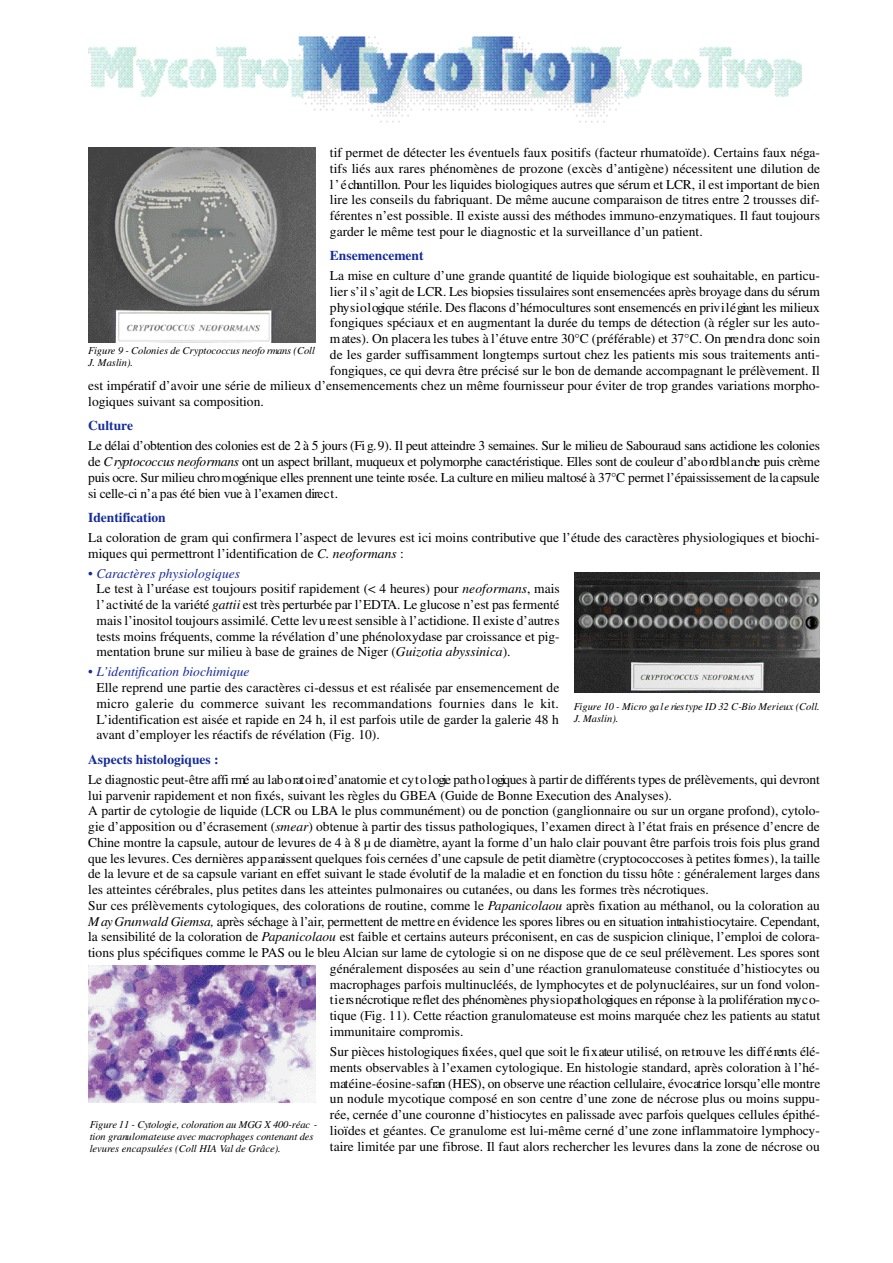
<style>
.page{position:relative;width:893px;height:1263px;background:#fff}
.page>*{position:absolute;margin:0;border:0;box-sizing:border-box;transform-origin:0 0}
.t1{font:13.5px/15.8px "Times";color:#000;text-align:justify}
.t2{font:13.5px "Times";letter-spacing:-.02em;color:#000}
.t3{font:700 13.5px "Times";color:#152b99}
.t4{font:italic 13.5px "Times";color:#152b99}
.t5{font:italic 10.5px/12.3px "Times";color:#000}
.s1{font-style:italic}
.s2{font-style:italic;color:#152b99}
</style>
<div class="page">
<img style="left:88px;top:36px;width:713px;height:87px">
<img style="left:88px;top:148px;width:227px;height:195px">
<img style="left:574px;top:573px;width:245px;height:120px">
<img style="left:88px;top:966px;width:227px;height:136px">
<p class="t1" style="left:330px;top:146px;width:491px">tif permet de détecter les éventuels faux positifs (facteur rhumatoïde). Certains faux néga&shy;tifs liés aux rares phénomènes de prozone (excès d’antigène) nécessitent une dilution de l ’ é chantillon. Pour les liquides biologiques autres que sérum et LCR, il est important de bien lire les conseils du fabriquant. De même aucune comparaison de titres entre 2 trousses dif&shy;férentes n’est possible. Il existe aussi des méthodes immuno-enzymatiques. Il faut toujours garder le même test pour le diagnostic et la surveillance d’un patient.</p>
<p class="t3" style="left:330px;top:251px;width:95px">Ensemencement</p>
<p class="t1" style="left:330px;top:269px;width:491px">La mise en culture d’une grande quantité de liquide biologique est souhaitable, en particu-</p>
<p class="t1" style="left:330px;top:285px;width:491px">lier s’il s’agit de LCR. Les biopsies tissulaires sont ensemencées après broyage dans du séru m</p>
<p class="t1" style="left:330px;top:301px;width:491px">p hy s io logique stérile. Des flacons d’hémocultures sont ensemencés en priv i l é giant les milieux</p>
<p class="t1" style="left:330px;top:316px;width:491px">fongiques spéciaux et en augmentant la durée du temps de détection (à régler sur les auto-</p>
<p class="t1" style="left:330px;top:332px;width:491px">m ates). On placera les tubes à l’étuve entre 30°C (préférable) et 37°C. On pre n d ra donc soin</p>
<p class="t1" style="left:330px;top:348px;width:491px">de les garder suffisamment longtemps surtout chez les patients mis sous traitements anti-</p>
<p class="t1" style="left:330px;top:364px;width:491px">fongiques, ce qui devra être précisé sur le bon de demande accompagnant le prélèvement. Il</p>
<p class="t1" style="left:88px;top:379px;width:733px">est impératif d’avoir une série de milieux d’ensemencements chez un même fournisseur pour éviter de trop grandes variations morpho-</p>
<p class="t1" style="left:88px;top:395px;width:177px">logiques suivant sa composition.</p>
<p class="t3" style="left:88px;top:421px;width:46px">Culture</p>
<p class="t1" style="left:88px;top:439px;width:733px">Le délai d’obtention des colonies est de 2 à 5 jours (Fi g. 9). Il peut atte in d re 3 semaines. Sur le milieu de Sab o u raud sans actidione les colonies de <span class="s1">C ryptococcus neofo rm a n s</span> ont un aspect brilla n t, muqueux et poly m o rphe cara c té ris tiq u e. Elles sont de couleur d’ab o rdbl a n che puis crème puis ocre. Sur milieu ch ro m ogénique elles prennent une teinte ro s é e. La culture en milieu maltosé à 37°C permet l’épaississement de la cap s u le si celle-ci n’a pas été bien vue à l’examen dire c t.</p>
<p class="t3" style="left:88px;top:513px;width:79px">Identification</p>
<p class="t1" style="left:88px;top:531px;width:733px">La coloration de gram qui confirmera l’aspect de levures est ici moins contributive que l’étude des caractères physiologiques et biochi&shy;miques qui permettront l’identification de <span class="s1">C. neoformans</span> :</p>
<p class="t1" style="left:96px;top:567px;width:465px;text-align:left;text-indent:-8px"><span class="s2">• Caractères physiologiques<br></span>Le test à l’uréase est toujours positif rapidement (&lt; 4 heures) pour <span class="s1">neoformans</span>, mais l’ a c tivité de la va riété <span class="s1">gattii</span> est très perturbée par l’EDTA. Le glucose n’est pas fe rm e n té mais l’inositol toujours assimilé. Cette lev u re est sensible à l’actidione. Il existe d’autre s tests moins fréquents, comme la révélation d’une phénoloxydase par croissance et pig&shy;mentation brune sur milieu à base de graines de Niger (<span class="s1">Guizotia abyssinica</span>).</p>
<p class="t4" style="left:88px;top:667px;width:163px">• L’identification biochimique</p>
<p class="t1" style="left:96px;top:681px;width:464px">Elle reprend une partie des caractères ci-dessus et est réalisée par ensemencement de micro galerie du commerce suivant les recommandations fournies dans le kit.<br>L’identification est aisée et rapide en 24 h, il est parfois utile de garder la galerie 48 h avant d’employer les réactifs de révélation (Fig. 10).</p>
<p class="t3" style="left:88px;top:754px;width:132px">Aspects histologiques :</p>
<p class="t1" style="left:88px;top:773px;width:733px">Le diagnostic peut-être affi rmé au lab o rat o i red’anatomie et cy t o l ogie pat h o l ogiques à partir de diffé rents types de prélève m e n ts , qui dev ro n t</p>
<p class="t1" style="left:88px;top:788px;width:585px">lui parvenir rapidement et non fixés, suivant les règles du GBEA (Guide de Bonne Execution des Analyses).</p>
<p class="t1" style="left:88px;top:804px;width:733px">A partir de cytologie de liquide (LCR ou LBA le plus communément) ou de ponction (ganglionnaire ou sur un organe profond), cytolo-</p>
<p class="t1" style="left:88px;top:820px;width:733px">gie d’apposition ou d’écrasement (<span class="s1">smear</span>) obtenue à partir des tissus pathologiques, l’examen direct à l’état frais en présence d’encre de</p>
<p class="t1" style="left:88px;top:836px;width:733px">Chine montre la capsule, autour de levures de 4 à 8 µ de diamètre, ayant la forme d’un halo clair pouvant être parfois trois fois plus grand</p>
<p class="t1" style="left:88px;top:851px;width:733px">que les lev u res. Ces dern iè res ap p a raissent quelques fois cernées d’une capsule de petit diamètre (cryptococcoses à petites fo rm e s ) , la taille</p>
<p class="t1" style="left:88px;top:867px;width:733px">de la levure et de sa capsule variant en effet suivant le stade évolutif de la maladie et en fonction du tissu hôte : généralement larges dans</p>
<p class="t1" style="left:88px;top:883px;width:622px">les atteintes cérébrales, plus petites dans les atteintes pulmonaires ou cutanées, ou dans les formes très nécrotiques.</p>
<p class="t1" style="left:88px;top:899px;width:733px">Sur ces prélèvements cytologiques, des colorations de routine, comme le <span class="s1">Papanicolaou</span> après fixation au méthanol, ou la coloration au</p>
<p class="t1" style="left:88px;top:914px;width:733px"><span class="s1">M ayGru n wald Giemsa,</span> après séch age à l’air, p e rmettent de mettre en évidence les spores libres ou en situation intra h is tio cy ta ire. Cep e n d a n t,</p>
<p class="t1" style="left:88px;top:930px;width:733px">la sensibilité de la coloration de <span class="s1">Papanicolaou</span> est faible et certains auteurs préconisent, en cas de suspicion clinique, l’emploi de colora-</p>
<p class="t1" style="left:88px;top:946px;width:733px">tions plus spécifiques comme le PAS ou le bleu Alcian sur lame de cytologie si on ne dispose que de ce seul prélèvement. Les spores sont</p>
<p class="t1" style="left:330px;top:962px;width:491px">généralement disposées au sein d’une réaction granulomateuse constituée d’histiocytes ou</p>
<p class="t1" style="left:330px;top:977px;width:491px">macrophages parfois multinucléés, de lymphocytes et de polynucléaires, sur un fond volon-</p>
<p class="t2" style="left:330px;top:995px;width:491px">t i e rsnécrotique re flet des phénomènes phy s io p ath o logiques en réponse à la pro lifé ration my c o-</p>
<p class="t1" style="left:330px;top:1009px;width:491px">tique (Fig. 11). Cette réaction granulomateuse est moins marquée chez les patients au statut</p>
<p class="t1" style="left:330px;top:1025px;width:135px">immunitaire compromis.</p>
<p class="t1" style="left:330px;top:1045px;width:492px">Sur pièces histologiques fix é e s , quel que soit le fi x ateur utilisé, on re tro u ve les diff é rents élé&shy;ments observables à l’examen cytologique. En histologie standard, après coloration à l’hé&shy;m até in e -é o s in e -s a fran (HES), on observe une réaction cellulaire, é vo c atrice lorsqu’elle montre un nodule mycotique composé en son centre d’une zone de nécrose plus ou moins suppu&shy;rée, cernée d’une couronne d’histiocytes en palissade avec parfois quelques cellules épithé&shy;lioïdes et géantes. Ce granulome est lui-même cerné d’une zone inflammatoire lymphocy&shy;taire limitée par une fibrose. Il faut alors rechercher les levures dans la zone de nécrose ou</p>
<p class="t5" style="left:88px;top:345px;width:228px">Fig u re 9 - Colonies de Cryptococcus neofo rmans (Coll<br>J. Maslin).</p>
<p class="t5" style="left:573px;top:701px;width:247px">Fig u re 10 - Micro ga l e ries type ID 32 C-Bio Merieux (Coll.<br>J. Maslin).</p>
<p class="t5" style="left:90px;top:1119px;width:229px">Fig u re 11 - Cytologi e, c o lo ration au MGG X 400-réac - tion gra nu lo m ateuse avec macro p h ages contenant des levures encapsulées (Coll HIA Val de Grâce).</p>
</div>
